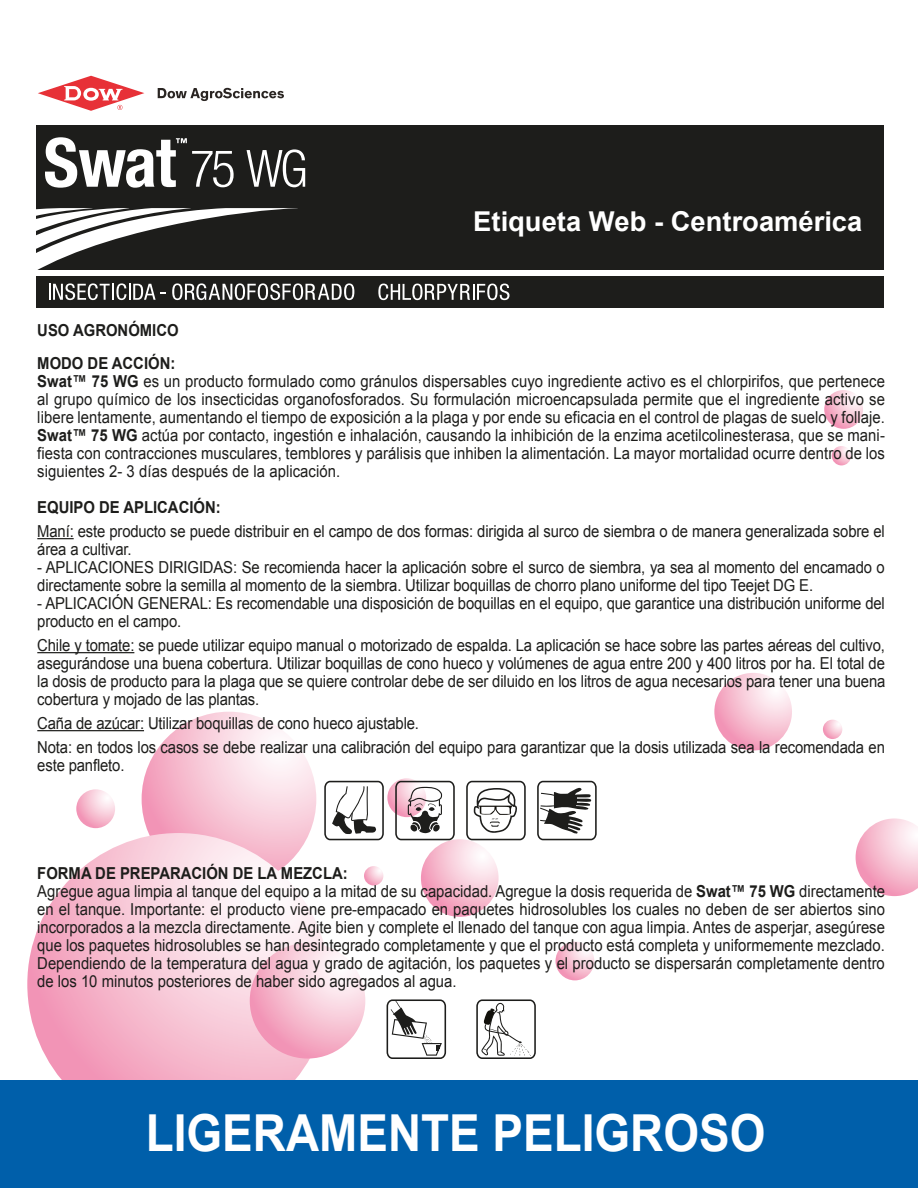
<style>
.page{position:relative;width:918px;height:1188px;background:#fff}
.page>*{position:absolute;margin:0;border:0;box-sizing:border-box;transform-origin:0 0}
.t1{font:700 51px "Arial";color:#fff;scale:.9 1}
.t2{font:700 27.3px "Arial";color:#fff}
.t3{font:16.5px/18px "Arial";letter-spacing:-.01em;color:#1d1d1b;scale:.9 1}
.t4{font:700 16.5px/33px "Arial";color:#1d1d1b;scale:.9 1}
.s1{font-weight:700}
</style>
<div class="page">
<svg style="left:142px;top:712px;width:174px;height:174px;background:#f8cbda"></svg>
<svg style="left:27px;top:833px;width:303px;height:302px;background:#f6c6d6"></svg>
<svg style="left:250px;top:943px;width:115px;height:116px;background:#f7c3d4"></svg>
<svg style="left:421px;top:839px;width:78px;height:78px;background:#f7c4d5"></svg>
<svg style="left:714px;top:673px;width:78px;height:78px;background:#f7c4d5"></svg>
<svg style="left:856px;top:818px;width:62px;height:78px"></svg>
<svg style="left:387px;top:778px;width:39px;height:39px"></svg>
<svg style="left:556px;top:942px;width:38px;height:38px"></svg>
<svg style="left:76px;top:789px;width:39px;height:39px"></svg>
<svg style="left:824px;top:390px;width:39px;height:39px"></svg>
<svg style="left:832px;top:446px;width:19px;height:19px"></svg>
<svg style="left:823px;top:720px;width:19px;height:19px"></svg>
<svg style="left:364px;top:866px;width:19px;height:20px"></svg>
<hr style="left:37px;top:538px;width:37px;height:1px;background:#1d1d1b">
<hr style="left:37px;top:652px;width:97px;height:1px;background:#1d1d1b">
<hr style="left:37px;top:730px;width:107px;height:1px;background:#1d1d1b">
<div style="left:0;top:1081px;width:918px;height:107px;background:#005faa"></div>
<svg style="left:387px;top:999px;width:59px;height:60px"></svg>
<svg style="left:476px;top:999px;width:60px;height:60px"></svg>
<svg style="left:537px;top:781px;width:60px;height:59px"></svg>
<svg style="left:324px;top:781px;width:60px;height:59px"></svg>
<svg style="left:395px;top:781px;width:60px;height:59px"></svg>
<svg style="left:466px;top:781px;width:60px;height:59px"></svg>
<div style="left:37px;top:125px;width:847px;height:182px;background:#1d1d1b"></div>
<div style="left:36px;top:270px;width:852px;height:6px;background:#fff"></div>
<svg style="left:158px;top:88px;width:126px;height:13px"></svg>
<svg style="left:38px;top:76px;width:106px;height:35px"></svg>
<svg style="left:45px;top:137px;width:189px;height:51px"></svg>
<svg style="left:247px;top:149px;width:58px;height:38px"></svg>
<svg style="left:36px;top:208px;width:318px;height:92px"></svg>
<svg style="left:378px;top:284px;width:131px;height:16px"></svg>
<h2 class="t2" style="left:473px;top:203px;width:391px">Etiqueta Web - Centroamérica</h2>
<p class="t4" style="left:37px;top:314px;width:159px">USO AGRONÓMICO<br>MODO DE ACCIÓN:</p>
<p class="t3" style="left:37px;top:372px;width:943px;text-align:justify"><span class="s1">Swat™ 75 WG</span> es un producto formulado como gránulos dispersables cuyo ingrediente activo es el chlorpirifos, que pertenece al grupo químico de los insecticidas organofosforados. Su formulación microencapsulada permite que el ingrediente activo se libere lentamente, aumentando el tiempo de exposición a la plaga y por ende su eficacia en el control de plagas de suelo y follaje.<br><span class="s1">Swat™ 75 WG</span> actúa por contacto, ingestión e inhalación, causando la inhibición de la enzima acetilcolinesterasa, que se mani&shy;fiesta con contracciones musculares, temblores y parálisis que inhiben la alimentación. La mayor mortalidad ocurre dentro de los siguientes 2- 3 días después de la aplicación.</p>
<p class="t4" style="left:37px;top:491px;width:205px">EQUIPO DE APLICACIÓN:</p>
<p class="t3" style="left:37px;top:522px;width:943px">Maní: este producto se puede distribuir en el campo de dos formas: dirigida al surco de siembra o de manera generalizada sobre el área a cultivar.</p>
<p class="t3" style="left:37px;top:558px;width:943px">- APLICACIONES DIRIGIDAS: Se recomienda hacer la aplicación sobre el surco de siembra, ya sea al momento del encamado o directamente sobre la semilla al momento de la siembra. Utilizar boquillas de chorro plano uniforme del tipo Teejet DG E.</p>
<p class="t3" style="left:37px;top:594px;width:943px">- APLICACIÓN GENERAL: Es recomendable una disposición de boquillas en el equipo, que garantice una distribución uniforme del producto en el campo.</p>
<p class="t3" style="left:37px;top:636px;width:944px;text-align:justify">Chile y tomate: se puede utilizar equipo manual o motorizado de espalda. La aplicación se hace sobre las partes aéreas del cultivo, asegurándose una buena cobertura. Utilizar boquillas de cono hueco y volúmenes de agua entre 200 y 400 litros por ha. El total de la dosis de producto para la plaga que se quiere controlar debe de ser diluido en los litros de agua necesarios para tener una buena cobertura y mojado de las plantas.</p>
<p class="t3" style="left:37px;top:711px;width:943px;line-height:24px">Caña de azúcar: Utilizar boquillas de cono hueco ajustable.<br>Nota: en todos los casos se debe realizar una calibración del equipo para garantizar que la dosis utilizada sea la recomendada en</p>
<p class="t3" style="left:37px;top:756px;width:98px">este panfleto.</p>
<p class="t3" style="left:37px;top:864px;width:943px"><span class="s1">FORMA DE PREPARACIÓN DE LA MEZCLA:<br></span>Agregue agua limpia al tanque del equipo a la mitad de su capacidad. Agregue la dosis requerida de <span class="s1">Swat™ 75 WG</span> directamente en el tanque. Importante: el producto viene pre-empacado en paquetes hidrosolubles los cuales no deben de ser abiertos sino incorporados a la mezcla directamente. Agite bien y complete el llenado del tanque con agua limpia. Antes de asperjar, asegúrese que los paquetes hidrosolubles se han desintegrado completamente y que el producto está completa y uniformemente mezclado.<br>Dependiendo de la temperatura del agua y grado de agitación, los paquetes y el producto se dispersarán completamente dentro de los 10 minutos posteriores de haber sido agregados al agua.</p>
<h1 class="t1" style="left:146px;top:1099px;width:690px">LIGERAMENTE PELIGROSO</h1>
</div>
